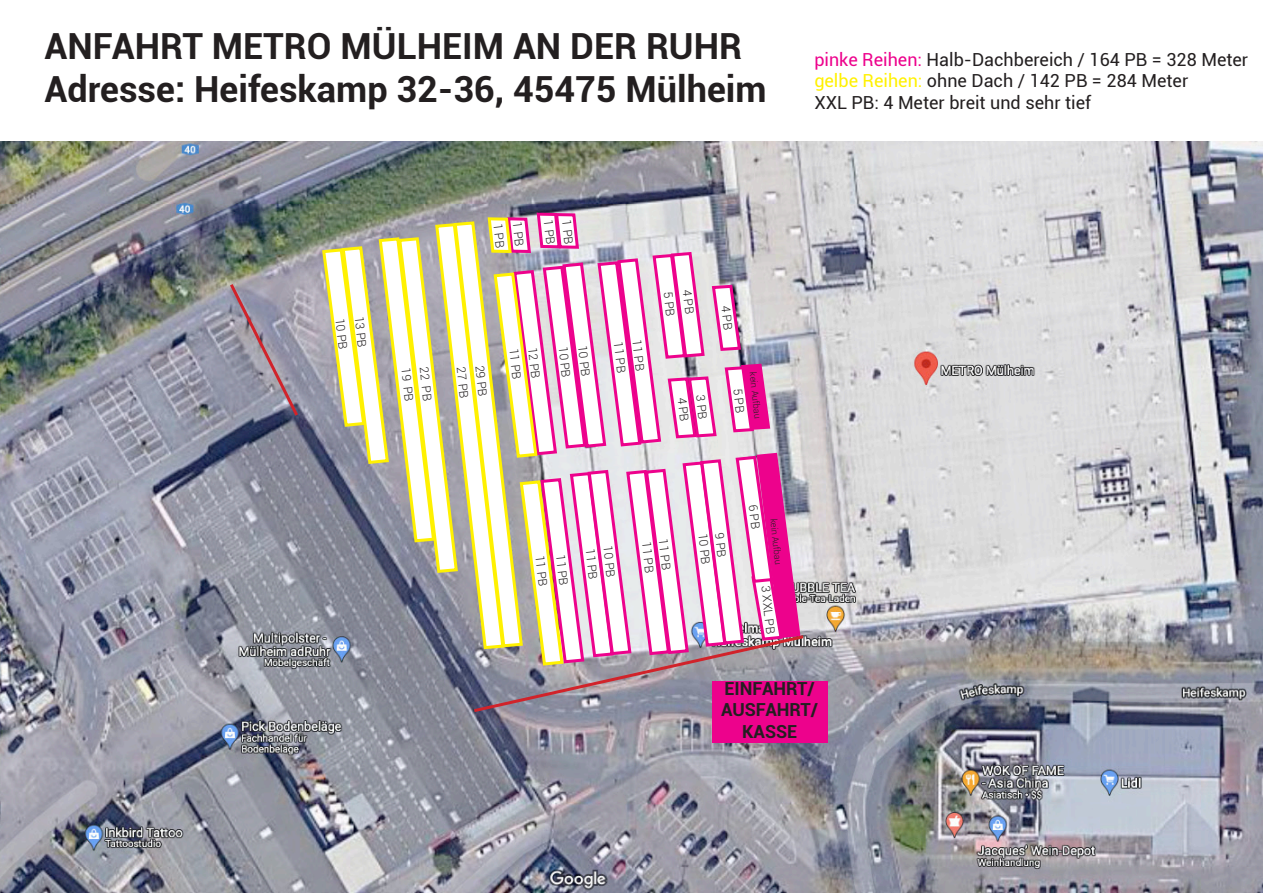
<style>
.page{position:relative;width:1263px;height:893px;background:#fff}
.page>*{position:absolute;margin:0;border:0;box-sizing:border-box;transform-origin:0 0}
.t1{font:700 36px/43.2px "Roboto";color:#231f20}
.t2{font:18px/21.6px "Roboto";color:#231f20}
.t3{font:700 18px/21.6px "Roboto";color:#231f20;text-align:center}
.t4{font:300 12px "Roboto";color:#231f20}
.t5{font:300 9px "Roboto";color:#231f20}
.s1{color:#ed028c}
.s2{color:#fff101}
</style>
<div class="page">
<img style="left:0;top:141px;width:1263px;height:752px">
<div style="left:712px;top:681px;width:115px;height:62px;background:#ed028c"></div>
<svg style="left:227px;top:281px;width:74px;height:138px;background:#9992a2"></svg>
<svg style="left:320px;top:211px;width:487px;height:503px"></svg>
<h1 class="t1" style="left:45px;top:23px;width:723px">ANFAHRT METRO MÜLHEIM AN DER RUHR<br>Adresse: Heifeskamp 32-36, 45475 Mülheim</h1>
<p class="t2" style="left:814px;top:48px;width:435px"><span class="s1">pinke Reihen:</span> Halb-Dachbereich / 164 PB = 328 Meter <span class="s2">gelbe Reihen:</span> ohne Dach / 142 PB = 284 Meter<br>XXL PB: 4 Meter breit und sehr tief</p>
<p class="t4" style="left:348px;top:317px;width:33px;rotate:84deg">10 PB</p>
<p class="t4" style="left:367px;top:315px;width:33px;rotate:84deg">13 PB</p>
<p class="t4" style="left:414px;top:367px;width:35px;rotate:84deg">19 PB</p>
<p class="t4" style="left:432px;top:366px;width:35px;rotate:84deg">22 PB</p>
<p class="t4" style="left:469px;top:366px;width:33px;rotate:84deg">27 PB</p>
<p class="t4" style="left:488px;top:364px;width:33px;rotate:84deg">29 PB</p>
<p class="t4" style="left:541px;top:346px;width:33px;rotate:84deg">12 PB</p>
<p class="t4" style="left:571px;top:346px;width:33px;rotate:84deg">10 PB</p>
<p class="t4" style="left:591px;top:344px;width:33px;rotate:84deg">10 PB</p>
<p class="t4" style="left:626px;top:341px;width:33px;rotate:84deg">11 PB</p>
<p class="t4" style="left:645px;top:339px;width:33px;rotate:84deg">11 PB</p>
<p class="t4" style="left:522px;top:347px;width:33px;rotate:84deg">11 PB</p>
<p class="t5" style="left:759px;top:371px;width:48px;rotate:84deg">kein Aufbau</p>
<p class="t4" style="left:548px;top:554px;width:33px;rotate:84deg">11 PB</p>
<p class="t4" style="left:569px;top:554px;width:33px;rotate:84deg">11 PB</p>
<p class="t4" style="left:598px;top:548px;width:33px;rotate:84deg">11 PB</p>
<p class="t4" style="left:616px;top:545px;width:33px;rotate:84deg">10 PB</p>
<p class="t4" style="left:654px;top:541px;width:33px;rotate:84deg">11 PB</p>
<p class="t4" style="left:671px;top:538px;width:33px;rotate:84deg">11 PB</p>
<p class="t4" style="left:711px;top:532px;width:33px;rotate:84deg">10 PB</p>
<p class="t5" style="left:780px;top:518px;width:48px;rotate:84deg">kein Aufbau</p>
<p class="t4" style="left:774px;top:584px;width:50px;rotate:84deg">3 XXL PB</p>
<p class="t3" style="left:721px;top:677px;width:99px">EINFAHRT/<br>AUSFAHRT/<br>KASSE</p>
</div>
